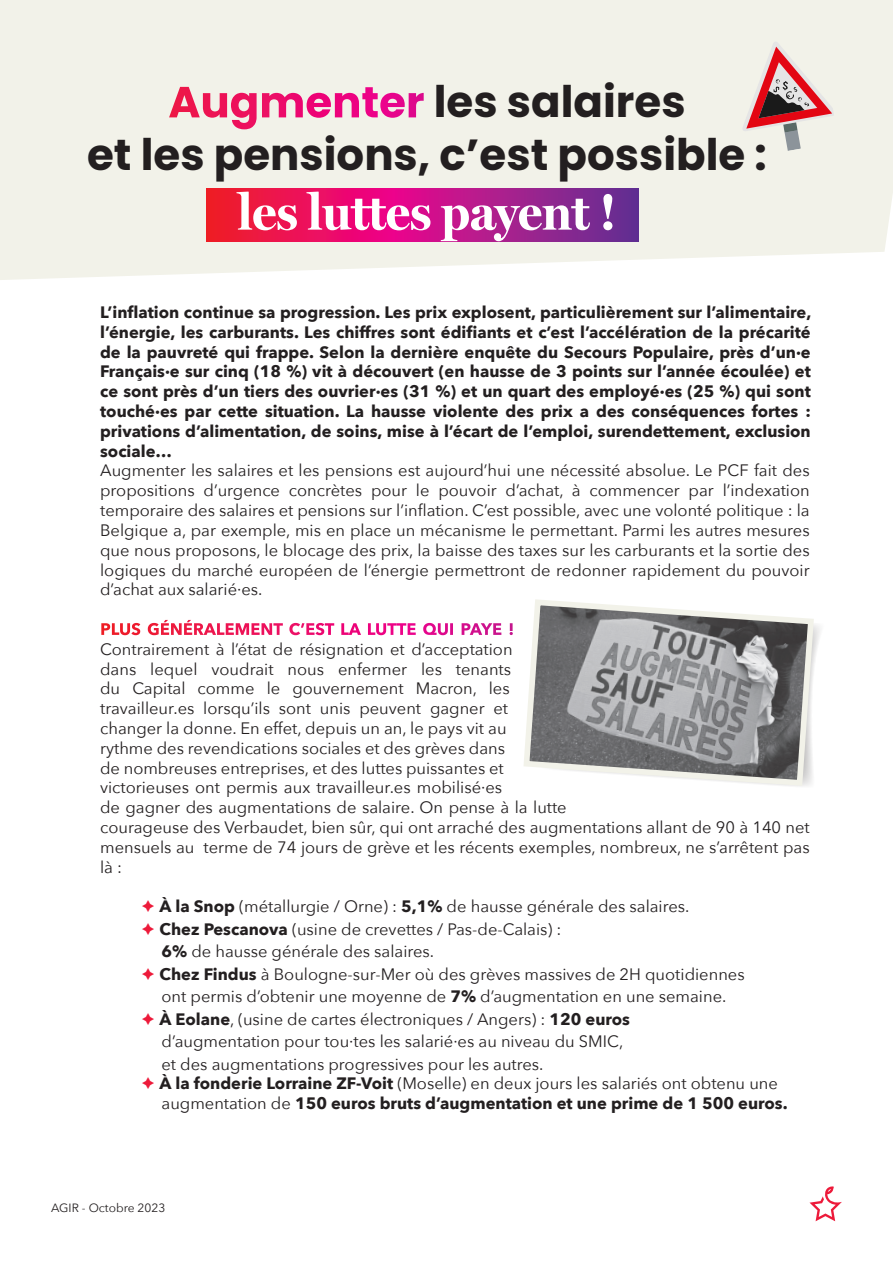
<style>
.page{position:relative;width:893px;height:1263px;background:#fff}
.page>*{position:absolute;margin:0;border:0;box-sizing:border-box;transform-origin:0 0}
.t1{font:700 51px "Miller Display";color:#fff}
.t2{font:700 43.5px/52.2px "Poppins";color:#231f20;text-align:center}
.t3{font:16.5px/19.8px "Avenir Next";color:#231f20}
.t4{font:700 16.5px/19.8px "Avenir Next";color:#231f20;text-align:justify}
.t5{font:12px "Avenir Next";color:#231f20}
.s1{color:#fff}
.s2{font-weight:700;color:#fff}
.s3{color:#ed1a3a}
.s4{font-weight:700}
.s5{font-weight:400}
</style>
<div class="page">
<div style="left:0;top:0;width:893px;height:280px;background:#f2f2e9"></div>
<svg style="left:524px;top:599px;width:293px;height:187px;background:#9f9fa0"></svg>
<svg style="left:727px;top:33px;width:110px;height:118px;background:#dfc2be"></svg>
<svg style="left:206px;top:188px;width:433px;height:54px;background:#c31876"></svg>
<svg style="left:809px;top:1186px;width:33px;height:35px"></svg>
<p class="t2" style="left:87px;top:76px;width:681px"><span class="s1">Augmenter</span> les salaires<br>et les pensions, c’est possible :</p>
<p class="t1" style="left:238px;top:181px;width:380px">les luttes payent !</p>
<p class="t4" style="left:100px;top:302px;width:713px">L’inflation continue sa progression. Les prix explosent, particulièrement sur l’alimentaire, l’énergie, les carburants. Les chiffres sont édifiants et c’est l’accélération de la précarité de la pauvreté qui frappe. Selon la dernière enquête du Secours Populaire, près d’un·e Français·e sur cinq (18 %) vit à découvert (en hausse de 3 points sur l’année écoulée) et ce sont près d’un tiers des ouvrier·es (31 %) et un quart des employé·es (25 %) qui sont touché·es par cette situation. La hausse violente des prix a des conséquences fortes : privations d’alimentation, de soins, mise à l’écart de l’emploi, surendettement, exclusion sociale…</p>
<p class="t3" style="left:100px;top:460px;width:711px;text-align:justify">Augmenter les salaires et les pensions est aujourd’hui une nécessité absolue. Le PCF fait des propositions d’urgence concrètes pour le pouvoir d’achat, à commencer par l’indexation temporaire des salaires et pensions sur l’inflation. C’est possible, avec une volonté politique : la Belgique a, par exemple, mis en place un mécanisme le permettant. Parmi les autres mesures que nous proposons, le blocage des prix, la baisse des taxes sur les carburants et la sortie des logiques du marché européen de l’énergie permettront de redonner rapidement du pouvoir d’achat aux salarié·es.</p>
<p class="t3" style="left:100px;top:618px;width:711px"><span class="s2">PLUS GÉNÉRALEMENT C’EST LA LUTTE QUI PAYE !<br></span>Contrairement à l’état de résignation et d’acceptation<br>dans lequel voudrait nous enfermer les tenants<br>du Capital comme le gouvernement Macron, les<br>travailleur.es lorsqu’ils sont unis peuvent gagner et<br>changer la donne. En effet, depuis un an, le pays vit au<br>rythme des revendications sociales et des grèves dans<br>de nombreuses entreprises, et des luttes puissantes et<br>victorieuses ont permis aux travailleur.es mobilisé·es<br>de gagner des augmentations de salaire. On pense à la lutte<br>courageuse des Verbaudet, bien sûr, qui ont arraché des augmentations allant de 90 à 140 net mensuels au terme de 74 jours de grève et les récents exemples, nombreux, ne s’arrêtent pas là :</p>
<p class="t3" style="left:141px;top:896px;width:550px"><span class="s3">➔</span> <span class="s4">À la Snop</span> (métallurgie / Orne) : <span class="s4">5,1%</span> de hausse générale des salaires.</p>
<p class="t3" style="left:162px;top:917px;width:402px;line-height:22.5px;text-indent:-21px"><span class="s3">➔</span> <span class="s4">Chez Pescanova</span> (usine de crevettes / Pas-de-Calais) :<br><span class="s4">6%</span> de hausse générale des salaires.</p>
<p class="t3" style="left:141px;top:962px;width:605px;line-height:22.5px;text-align:center"><span class="s3">➔</span> <span class="s4">Chez Findus</span> à Boulogne-sur-Mer où des grèves massives de 2H quotidiennes ont permis d’obtenir une moyenne de <span class="s4">7%</span> d’augmentation en une semaine.</p>
<p class="t3" style="left:162px;top:1007px;width:470px;line-height:22.5px;text-indent:-21px"><span class="s3">➔</span> <span class="s4">À Eolane</span>, (usine de cartes électroniques / Angers) : <span class="s4">120 euros </span>d’augmentation pour tou·tes les salarié·es au niveau du SMIC, et des augmentations progressives pour les autres.</p>
<p class="t4" style="left:162px;top:1073px;width:628px;text-indent:-21px"><span class="s3">➔</span> À la fonderie Lorraine ZF-Voit <span class="s5">(Moselle) en deux jours les salariés ont obtenu une augmentation de</span> 150 euros bruts d’augmentation et une prime de 1 500 euros.</p>
<p class="t5" style="left:51px;top:1198px;width:116px">AGIR - Octobre 2023</p>
</div>
